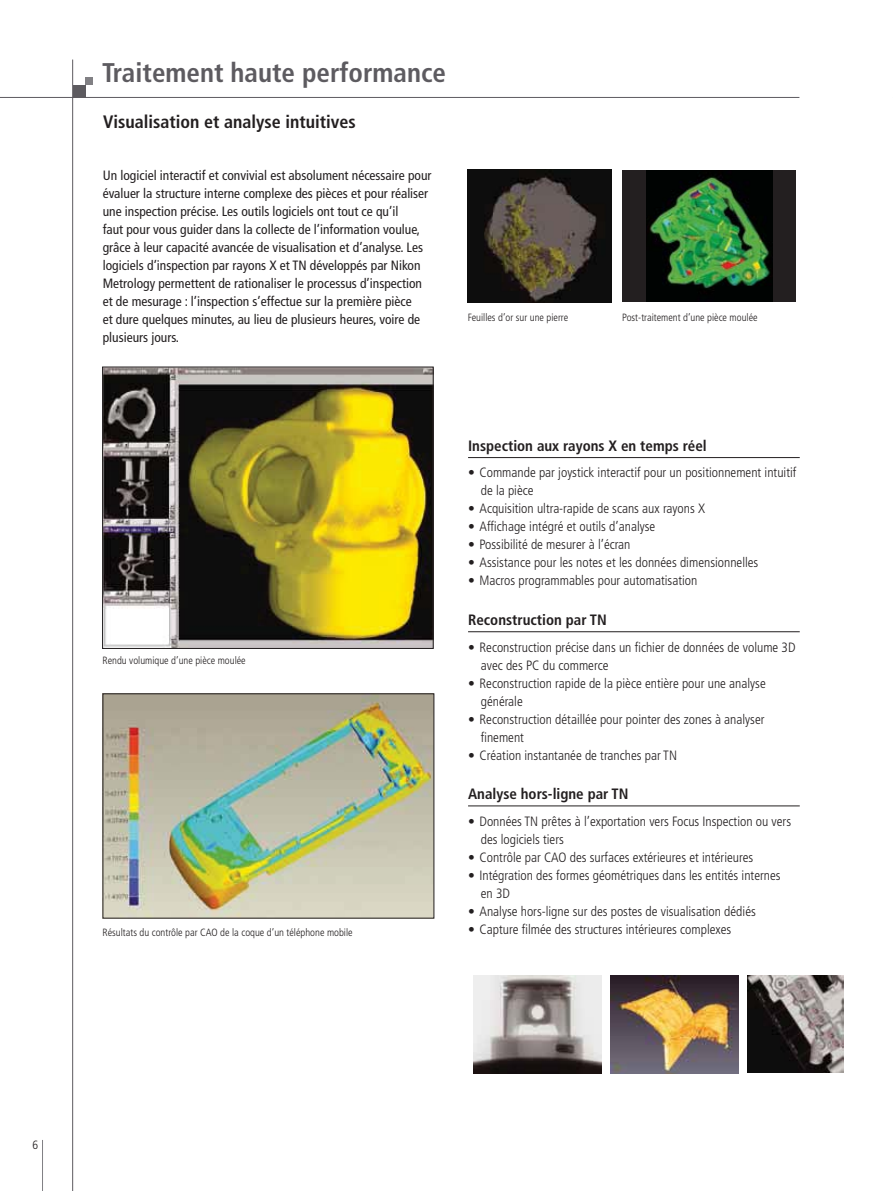
<style>
.page{position:relative;width:893px;height:1191px;background:#fff}
.page>*{position:absolute;margin:0;border:0;box-sizing:border-box;transform-origin:0 0}
.t1{font:700 condensed 27px "Frutiger LT Std";color:#5d5b60}
.t2{font:700 condensed 18px "Frutiger LT Std";color:#231f20}
.t3{font:700 condensed 15px "Frutiger LT Std";color:#231f20}
.t4{font:300 condensed 13.5px/18px "Frutiger LT Std";color:#231f20}
.t5{font:condensed 13.5px/18px "Frutiger LT Std";color:#231f20}
.t6{font:300 condensed 12px "Frutiger LT Std";color:#231f20}
.t7{font:300 condensed 10.5px "Frutiger LT Std";color:#231f20}
</style>
<div class="page">
<img style="left:104px;top:368px;width:328px;height:279px">
<div style="left:102px;top:366px;width:332px;height:283px;border:1px solid #231f20"></div>
<img style="left:748px;top:975px;width:96px;height:97px">
<img style="left:104px;top:695px;width:328px;height:221px">
<div style="left:102px;top:693px;width:332px;height:225px;border:1px solid #231f20"></div>
<img style="left:473px;top:975px;width:129px;height:98px">
<div style="left:622px;top:170px;width:174px;height:131px;background:#231f20"></div>
<img style="left:646px;top:301px;width:126px;height:1px">
<img style="left:646px;top:170px;width:126px;height:131px">
<img style="left:468px;top:170px;width:143px;height:132px">
<img style="left:611px;top:975px;width:127px;height:98px">
<hr style="left:42px;top:1140px;width:1px;height:51px;background:#818084">
<div style="left:73px;top:85px;width:12px;height:13px;background:#5d5b60"></div>
<hr style="left:0;top:97px;width:799px;height:1px;background:#5d5b60">
<div style="left:85px;top:78px;width:8px;height:7px;background:#818084"></div>
<hr style="left:468px;top:457px;width:332px;height:1px;background:#231f20">
<hr style="left:468px;top:631px;width:332px;height:1px;background:#231f20">
<hr style="left:468px;top:805px;width:332px;height:1px;background:#231f20">
<hr style="left:72px;top:60px;width:1px;height:1131px;background:#5d5b60">
<h1 class="t1" style="left:102px;top:61px;width:346px">Traitement haute performance</h1>
<h2 class="t2" style="left:103px;top:114px;width:254px">Visualisation et analyse intuitives</h2>
<p class="t5" style="left:103px;top:167px;width:330px">Un logiciel interactif et convivial est absolument nécessaire pour évaluer la structure interne complexe des pièces et pour réaliser une inspection précise. Les outils logiciels ont tout ce qu’il<br>faut pour vous guider dans la collecte de l’information voulue, grâce à leur capacité avancée de visualisation et d’analyse. Les logiciels d’inspection par rayons X et TN développés par Nikon Metrology permettent de rationaliser le processus d’inspection et de mesurage : l’inspection s’effectue sur la première pièce<br>et dure quelques minutes, au lieu de plusieurs heures, voire de plusieurs jours.</p>
<p class="t7" style="left:468px;top:313px;width:102px">Feuilles d’or sur une pierre</p>
<p class="t7" style="left:622px;top:313px;width:137px">Post-traitement d’une pièce moulée</p>
<p class="t7" style="left:102px;top:656px;width:145px">Rendu volumique d’une pièce moulée</p>
<p class="t7" style="left:102px;top:927px;width:252px">Résultats du contrôle par CAO de la coque d’un téléphone mobile</p>
<p class="t3" style="left:468px;top:439px;width:240px">Inspection aux rayons X en temps réel</p>
<p class="t4" style="left:481px;top:464px;width:317px;text-indent:-13px">• Commande par joystick interactif pour un positionnement intuitif de la pièce</p>
<p class="t4" style="left:468px;top:500px;width:238px">• Acquisition ultra-rapide de scans aux rayons X</p>
<p class="t4" style="left:468px;top:518px;width:189px">• Affichage intégré et outils d’analyse</p>
<p class="t4" style="left:468px;top:536px;width:164px">• Possibilité de mesurer à l’écran</p>
<p class="t4" style="left:468px;top:554px;width:292px">• Assistance pour les notes et les données dimensionnelles</p>
<p class="t4" style="left:468px;top:572px;width:231px">• Macros programmables pour automatisation</p>
<p class="t3" style="left:468px;top:613px;width:140px">Reconstruction par TN</p>
<p class="t4" style="left:481px;top:638px;width:316px;text-indent:-13px">• Reconstruction précise dans un fichier de données de volume 3D avec des PC du commerce</p>
<p class="t4" style="left:481px;top:674px;width:286px;text-indent:-13px">• Reconstruction rapide de la pièce entière pour une analyse générale</p>
<p class="t4" style="left:481px;top:710px;width:285px;text-indent:-13px">• Reconstruction détaillée pour pointer des zones à analyser finement</p>
<p class="t4" style="left:468px;top:746px;width:210px">• Création instantanée de tranches par TN</p>
<p class="t3" style="left:468px;top:787px;width:162px">Analyse hors-ligne par TN</p>
<p class="t4" style="left:481px;top:812px;width:312px;text-indent:-13px">• Données TN prêtes à l’exportation vers Focus Inspection ou vers des logiciels tiers</p>
<p class="t4" style="left:468px;top:848px;width:287px">• Contrôle par CAO des surfaces extérieures et intérieures</p>
<p class="t4" style="left:481px;top:866px;width:301px;text-indent:-13px">• Intégration des formes géométriques dans les entités internes en 3D</p>
<p class="t4" style="left:468px;top:902px;width:289px">• Analyse hors-ligne sur des postes de visualisation dédiés</p>
<p class="t4" style="left:468px;top:920px;width:265px">• Capture filmée des structures intérieures complexes</p>
<p class="t6" style="left:33px;top:1139px;width:7px">6</p>
</div>
